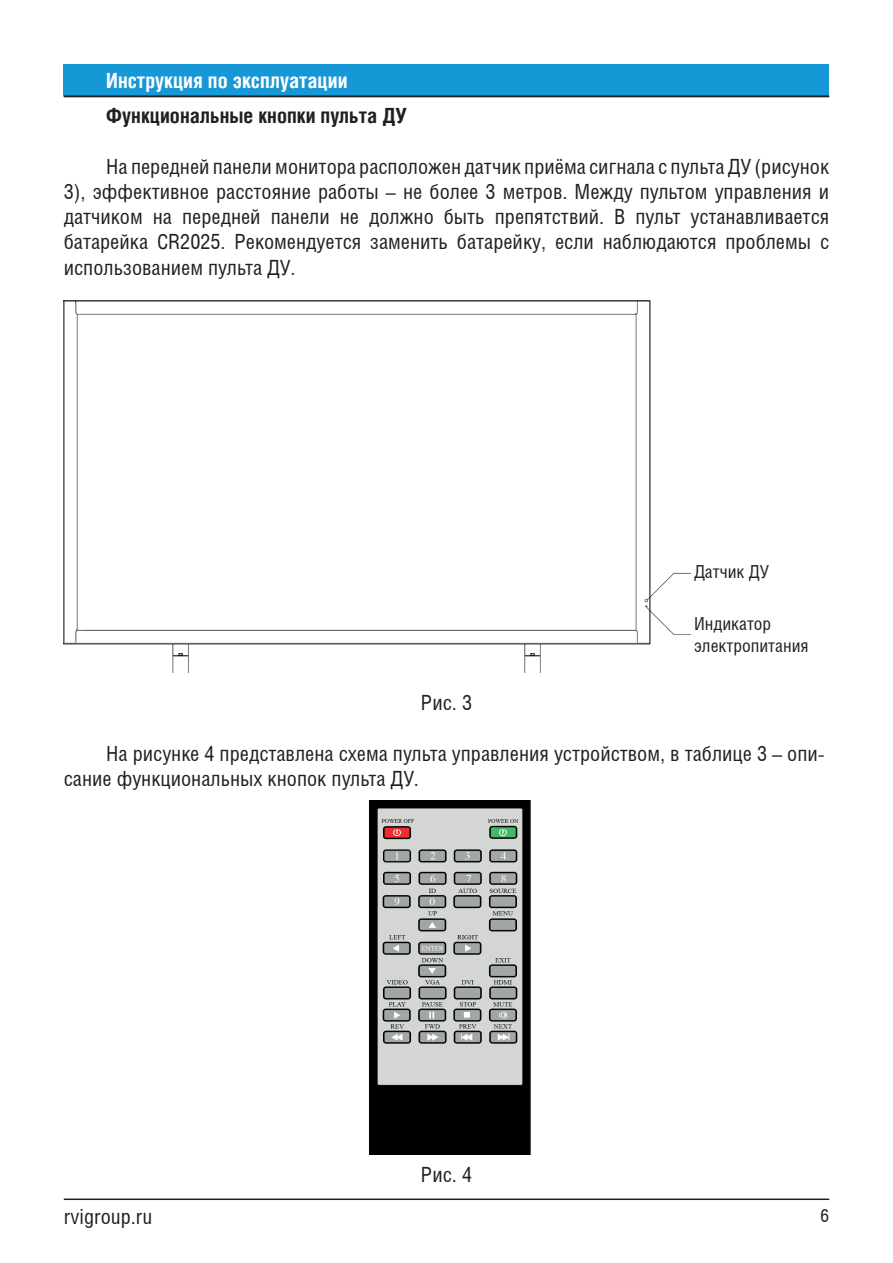
<style>
.page{position:relative;width:893px;height:1263px;background:#fff}
.page>*{position:absolute;margin:0;border:0;box-sizing:border-box;transform-origin:0 0}
.t1{font:21px/25.2px "Helios Cond";color:#231f20;text-align:justify}
.t2{font:700 21px "Helios Cond";color:#231f20}
.t3{font:700 21px "Helios Cond";color:#fff}
.t4{font:18px/21.6px "Helios Cond";color:#231f20}
</style>
<div class="page">
<div style="left:64px;top:64px;width:765px;height:32px;background:#1798d6"></div>
<hr style="left:64px;top:96px;width:765px;height:1px;background:#231f20">
<hr style="left:64px;top:1198px;width:765px;height:2px;background:#231f20">
<img style="left:64px;top:301px;width:627px;height:372px">
<img style="left:369px;top:800px;width:161px;height:354px">
<p class="t3" style="left:106px;top:68px;width:243px">Инструкция по эксплуатации</p>
<p class="t2" style="left:106px;top:103px;width:302px">Функциональные кнопки пульта ДУ</p>
<p class="t1" style="left:64px;top:153px;width:767px;text-indent:43px">На передней панели монитора расположен датчик приёма сигнала с пульта ДУ (рисунок 3), эффективное расстояние работы – не более 3 метров. Между пультом управления и датчиком на передней панели не должно быть препятствий. В пульт устанавливается батарейка CR2025. Рекомендуется заменить батарейку, если наблюдаются проблемы с использованием пульта ДУ.</p>
<p class="t4" style="left:694px;top:560px;width:76px">Датчик ДУ</p>
<p class="t4" style="left:694px;top:613px;width:116px">Индикатор электропитания</p>
<p class="t1" style="left:421px;top:690px;width:53px">Рис. 3</p>
<p class="t1" style="left:64px;top:740px;width:762px;text-indent:43px">На рисунке 4 представлена схема пульта управления устройством, в таблице 3 – опи&shy;сание функциональных кнопок пульта ДУ.</p>
<p class="t1" style="left:421px;top:1161px;width:53px">Рис. 4</p>
<p class="t1" style="left:64px;top:1204px;width:90px">rvigroup.ru</p>
<p class="t4" style="left:820px;top:1204px;width:10px">6</p>
</div>
